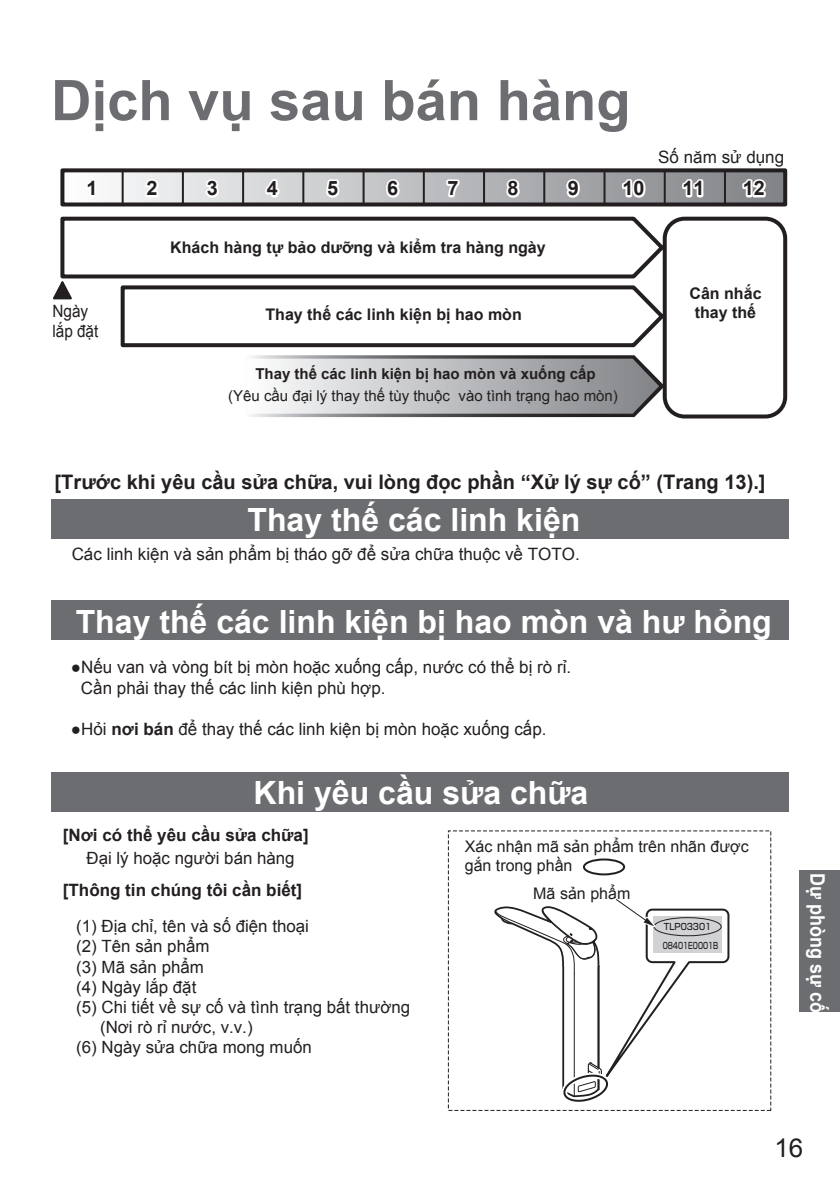
<style>
.page{position:relative;width:840px;height:1191px;background:#fff}
.page>*{position:absolute;margin:0;border:0;box-sizing:border-box;transform-origin:0 0}
.t1{font:700 56px "Arial";color:#6c6d70}
.t2{font:700 32px "Arial";color:#fff}
.t3{font:700 32px "Arial";color:#fff}
.t4{font:26px "Arial";color:#231f20}
.t5{font:700 20px "Arial";color:#231f20}
.t6{font:700 20px "Arial";color:#fff;scale:.9 1}
.t7{font:700 19.8px "Arial";color:#231f20}
.t8{font:17px/20.4px "Arial";color:#231f20}
.t9{font:700 17px "Arial";color:#231f20}
.t10{font:17px "Arial";color:#231f20;scale:.9 1}
.t11{font:16.8px "Arial";color:#231f20}
.t12{font:16.8px "Arial";color:#231f20}
.t13{font:700 16px/19.2px "Arial";color:#231f20;text-align:center}
.t14{font:16px/19.2px "Arial";color:#231f20}
.t15{font:16px "Arial";color:#231f20}
.t16{font:700 15px/22.8px "Arial";color:#231f20;text-align:center}
.t17{font:500 9px/18.8px "Shin Go Pro";color:#231f20;scale:.9 1}
.s1{font-style:inherit}
.s2{font-weight:400}
.s3{font-weight:700}
</style>
<div class="page">
<div style="left:798px;top:870px;width:41px;height:142px;background:#6c6d70"></div>
<div style="left:582px;top:858px;width:42px;height:17px;border:2px solid #231f20;border-radius:50%"></div>
<div style="left:51px;top:498px;width:737px;height:40px;background:#6c6d70"></div>
<div style="left:51px;top:600px;width:737px;height:40px;background:#6c6d70"></div>
<div style="left:51px;top:772px;width:737px;height:40px;background:#6c6d70"></div>
<div style="left:62px;top:170px;width:722px;height:34px;background:linear-gradient(to right,#fbfbfc,#7f8185)"></div>
<div style="left:60px;top:168px;width:726px;height:38px;border:4px solid #231f20"></div>
<hr style="left:122px;top:170px;width:2px;height:34px;background:#231f20">
<hr style="left:61px;top:170px;width:2px;height:34px;background:#231f20">
<hr style="left:182px;top:170px;width:2px;height:34px;background:#231f20">
<hr style="left:242px;top:170px;width:2px;height:34px;background:#231f20">
<hr style="left:302px;top:170px;width:2px;height:34px;background:#231f20">
<hr style="left:362px;top:170px;width:2px;height:34px;background:#231f20">
<hr style="left:422px;top:170px;width:2px;height:34px;background:#231f20">
<hr style="left:483px;top:170px;width:2px;height:34px;background:#231f20">
<hr style="left:543px;top:170px;width:2px;height:34px;background:#231f20">
<hr style="left:663px;top:170px;width:2px;height:34px;background:#231f20">
<hr style="left:723px;top:170px;width:2px;height:34px;background:#231f20">
<hr style="left:783px;top:170px;width:2px;height:34px;background:#231f20">
<hr style="left:603px;top:170px;width:2px;height:34px;background:#231f20">
<svg style="left:250px;top:355px;width:412px;height:62px;background:#b5b6b9"></svg>
<div style="left:662px;top:217px;width:124px;height:201px;border:4px solid #231f20;border-radius:20px"></div>
<svg style="left:53px;top:216px;width:614px;height:133px"></svg>
<svg style="left:84px;top:176px;width:14px;height:23px"></svg>
<svg style="left:142px;top:176px;width:19px;height:23px"></svg>
<svg style="left:202px;top:176px;width:20px;height:24px"></svg>
<svg style="left:263px;top:172px;width:18px;height:27px"></svg>
<svg style="left:323px;top:177px;width:19px;height:23px"></svg>
<svg style="left:382px;top:176px;width:20px;height:25px"></svg>
<svg style="left:444px;top:177px;width:17px;height:22px"></svg>
<svg style="left:503px;top:176px;width:19px;height:25px"></svg>
<svg style="left:562px;top:176px;width:20px;height:24px"></svg>
<svg style="left:619px;top:176px;width:29px;height:25px"></svg>
<svg style="left:679px;top:176px;width:26px;height:23px"></svg>
<svg style="left:739px;top:176px;width:29px;height:23px"></svg>
<svg style="left:492px;top:899px;width:238px;height:212px"></svg>
<h1 class="t1" style="left:51px;top:61px;width:580px">Dịch vụ sau bán hàng</h1>
<p class="t8" style="left:658px;top:146px;width:127px">Số năm sử dụng</p>
<p class="t7" style="left:86px;top:175px;width:13px">1</p>
<p class="t7" style="left:146px;top:175px;width:13px">2</p>
<p class="t7" style="left:206px;top:175px;width:13px">3</p>
<p class="t7" style="left:267px;top:175px;width:13px">4</p>
<p class="t7" style="left:327px;top:175px;width:13px">5</p>
<p class="t7" style="left:387px;top:175px;width:13px">6</p>
<p class="t7" style="left:447px;top:175px;width:13px">7</p>
<p class="t7" style="left:507px;top:175px;width:13px">8</p>
<p class="t7" style="left:567px;top:175px;width:13px">9</p>
<p class="t7" style="left:622px;top:175px;width:24px">10</p>
<p class="t7" style="left:682px;top:175px;width:24px">11</p>
<p class="t7" style="left:742px;top:175px;width:24px">12</p>
<p class="t13" style="left:170px;top:238px;width:377px">Khách hàng tự bảo dưỡng và kiểm tra hàng ngày</p>
<p class="t10" style="left:52px;top:299px;width:41px">Ngày</p>
<p class="t13" style="left:265px;top:305px;width:258px">Thay thế các <span class="s1">linh kiện</span> bị hao mòn</p>
<p class="t10" style="left:52px;top:319px;width:53px">lắp đặt</p>
<p class="t16" style="left:228px;top:362px;width:391px">Thay thế các <span class="s1">linh kiện</span> bị hao mòn và xuống cấp<br><span class="s2">(Yêu cầu đại lý thay thế tùy thuộc</span> <span class="s2">vào tình trạng hao mòn)</span></p>
<p class="t13" style="left:689px;top:284px;width:74px">Cân nhắc thay thế</p>
<p class="t5" style="left:55px;top:468px;width:712px"><span class="s1">[</span>Trước khi yêu cầu sửa chữa, vui lòng đọc phần <span class="s1">“</span>Xử lý sự cố<span class="s1">” (</span>Trang <span class="s1">13).]</span></p>
<h2 class="t3" style="left:247px;top:498px;width:334px"><span class="s1">Thay thế</span> các linh kiện</h2>
<p class="t8" style="left:72px;top:544px;width:509px">Các <span class="s1">linh kiện</span> và sản phẩm bị tháo gỡ để sửa chữa thuộc về <span class="s1">TOTO.</span></p>
<h2 class="t2" style="left:76px;top:599px;width:697px">Thay thế các <span class="s1">linh kiện</span> bị hao mòn và hư hỏng</h2>
<p class="t8" style="left:81px;top:657px;width:491px;text-indent:-10px"><span class="s1">●</span>Nếu van và vòng bít bị mòn hoặc xuống cấp, nước có thể bị rò rỉ.<br>Cần phải thay thế các <span class="s1">linh kiện</span> phù hợp<span class="s1">.</span></p>
<p class="t8" style="left:71px;top:718px;width:477px"><span class="s1">●</span>Hỏi <span class="s3">nơi bán</span> để thay thế các <span class="s1">linh kiện</span> bị mòn hoặc xuống cấp.</p>
<h2 class="t2" style="left:253px;top:770px;width:336px">Khi yêu cầu sửa chữa</h2>
<p class="t9" style="left:63px;top:823px;width:247px"><span class="s1">[</span>Nơi có thể yêu cầu sửa chữa<span class="s1">]</span></p>
<p class="t11" style="left:86px;top:846px;width:209px">Đại lý hoặc người bán hàng</p>
<p class="t9" style="left:63px;top:878px;width:241px"><span class="s1">[</span>Thông tin chúng tôi cần biết<span class="s1">]</span></p>
<p class="t11" style="left:76px;top:914px;width:234px"><span class="s1">(1)</span> Địa chỉ, tên và số điện thoại</p>
<p class="t12" style="left:76px;top:934px;width:135px">(2) Tên sản phẩm</p>
<p class="t12" style="left:76px;top:955px;width:129px">(3) Mã sản phẩm</p>
<p class="t11" style="left:76px;top:975px;width:121px"><span class="s1">(4)</span> Ngày lắp đặt</p>
<p class="t11" style="left:76px;top:995px;width:335px"><span class="s1">(5)</span> Chi tiết về sự cố và tình trạng bất thường</p>
<p class="t11" style="left:100px;top:1015px;width:154px">(Nơi rò rỉ nước, v.v.)</p>
<p class="t11" style="left:76px;top:1036px;width:237px"><span class="s1">(6)</span> Ngày sửa chữa mong muốn</p>
<p class="t14" style="left:464px;top:836px;width:285px">Xác nhận mã <span class="s1">sản phẩm</span> trên nhãn được gắn trong phần</p>
<p class="t15" style="left:533px;top:883px;width:99px"><span class="s1">Mã s</span>ản phẩm</p>
<p class="t17" style="left:662px;top:916px;width:63px">TLP03301<br>08401E0001B</p>
<p class="t6" style="left:830px;top:872px;width:157px;rotate:90deg">Dự phòng sự cố</p>
<h3 class="t4" style="left:774px;top:1130px;width:30px">16</h3>
</div>
